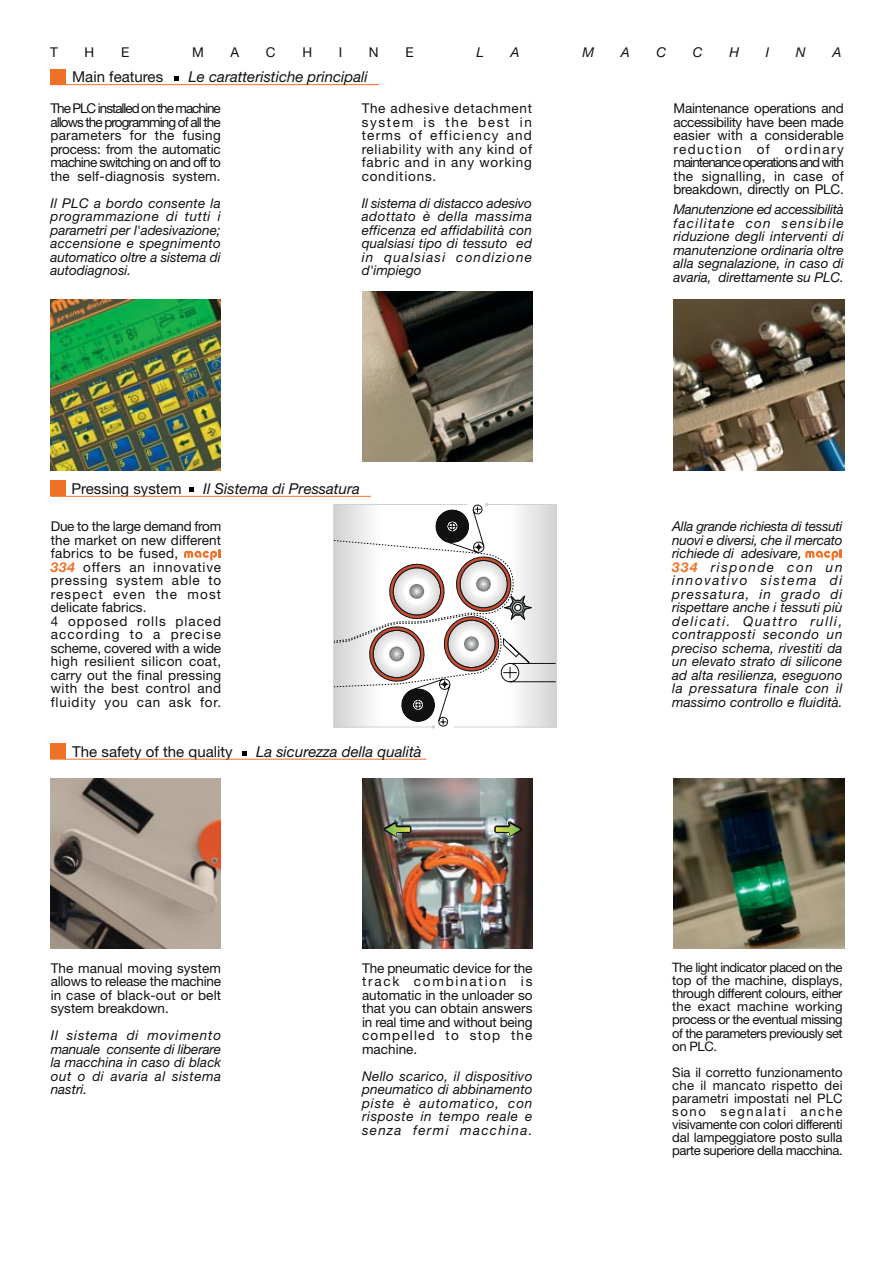
<style>
.page{position:relative;width:894px;height:1264px;background:#fff}
.page>*{position:absolute;margin:0;border:0;box-sizing:border-box;transform-origin:0 0}
.t1{font:italic 15px "Helvetica Neue";color:#101110}
.t2{font:15px "Helvetica Neue";color:#101110}
.t3{font:13.5px/13.5px "Helvetica Neue";letter-spacing:.02em;color:#101110;text-align:justify}
.t4{font:italic 13.5px/13.5px "Helvetica Neue";letter-spacing:.01em;color:#101110;text-align:justify}
.t5{font:13.05px/13px "Helvetica Neue";letter-spacing:-.03em;color:#101110;text-align:justify}
.s1{font-weight:700;font-style:italic;color:#ee7128}
.s2{font-weight:700;color:#ee7128}
</style>
<div class="page">
<img style="left:673px;top:300px;width:170px;height:170px">
<img style="left:673px;top:778px;width:170px;height:170px">
<img style="left:50px;top:778px;width:170px;height:170px">
<img style="left:50px;top:300px;width:170px;height:170px">
<img style="left:362px;top:291px;width:170px;height:170px">
<svg style="left:333px;top:503px;width:223px;height:225px"></svg>
<svg style="left:184px;top:549px;width:36px;height:11px"></svg>
<img style="left:362px;top:778px;width:170px;height:170px">
<svg style="left:383px;top:820px;width:28px;height:17px"></svg>
<svg style="left:494px;top:820px;width:28px;height:17px"></svg>
<svg style="left:805px;top:549px;width:36px;height:11px"></svg>
<div style="left:50px;top:743px;width:16px;height:16px;background:#ee7128"></div>
<hr style="left:50px;top:759px;width:376px;height:1px;background:#ee7128">
<svg style="left:242px;top:751px;width:5px;height:4px"></svg>
<div style="left:50px;top:480px;width:16px;height:16px;background:#ee7128"></div>
<hr style="left:50px;top:496px;width:320px;height:1px;background:#ee7128">
<svg style="left:189px;top:487px;width:5px;height:5px"></svg>
<div style="left:50px;top:69px;width:16px;height:16px;background:#ee7128"></div>
<hr style="left:50px;top:84px;width:329px;height:1px;background:#ee7128">
<svg style="left:174px;top:76px;width:5px;height:5px"></svg>
<p class="t3" style="left:50px;top:47px;width:9px">T</p>
<p class="t3" style="left:85px;top:47px;width:11px">H</p>
<p class="t3" style="left:121px;top:47px;width:10px">E</p>
<p class="t3" style="left:192px;top:47px;width:13px">M</p>
<p class="t3" style="left:230px;top:47px;width:10px">A</p>
<p class="t3" style="left:266px;top:47px;width:11px">C</p>
<p class="t3" style="left:302px;top:47px;width:11px">H</p>
<p class="t3" style="left:338px;top:47px;width:5px">I</p>
<p class="t3" style="left:369px;top:47px;width:11px">N</p>
<p class="t3" style="left:405px;top:47px;width:10px">E</p>
<p class="t4" style="left:476px;top:47px;width:9px">L</p>
<p class="t4" style="left:510px;top:47px;width:11px">A</p>
<p class="t4" style="left:582px;top:47px;width:13px">M</p>
<p class="t4" style="left:620px;top:47px;width:11px">A</p>
<p class="t4" style="left:656px;top:47px;width:11px">C</p>
<p class="t4" style="left:692px;top:47px;width:11px">C</p>
<p class="t4" style="left:729px;top:47px;width:11px">H</p>
<p class="t4" style="left:765px;top:47px;width:5px">I</p>
<p class="t4" style="left:795px;top:47px;width:11px">N</p>
<p class="t4" style="left:832px;top:47px;width:11px">A</p>
<p class="t2" style="left:72px;top:72px;width:92px">Main features</p>
<p class="t1" style="left:188px;top:72px;width:181px">Le caratteristiche principali</p>
<p class="t3" style="left:50px;top:103px;width:172px">The PLC installed on the machine allows the programming of all the parameters for the fusing process: from the automatic machine switching on and off to the self-diagnosis system.</p>
<p class="t4" style="left:50px;top:197px;width:172px">Il PLC a bordo consente la programmazione di tutti i parametri per l'adesivazione; accensione e spegnimento automatico oltre a sistema di autodiagnosi.</p>
<p class="t3" style="left:361px;top:103px;width:172px">The adhesive detachment system is the best in terms of efficiency and reliability with any kind of fabric and in any working conditions.</p>
<p class="t4" style="left:361px;top:197px;width:172px">Il sistema di distacco adesivo adottato è della massima efficenza ed affidabilità con qualsiasi tipo di tessuto ed in qualsiasi condizione d'impiego</p>
<p class="t2" style="left:71px;top:483px;width:112px">Pressing system</p>
<p class="t1" style="left:203px;top:483px;width:158px">Il Sistema di Pressatura</p>
<p class="t3" style="left:51px;top:521px;width:172px;text-align:left">Due to the large demand from the market on new different fabrics to be fused,<br><span class="s1">334</span> offers an innovative pressing system able to respect even the most delicate fabrics.<br>4 opposed rolls placed according to a precise scheme, covered with a wide high resilient silicon coat, carry out the final pressing with the best control and fluidity you can ask for.</p>
<p class="t2" style="left:72px;top:746px;width:162px">The safety of the quality</p>
<p class="t1" style="left:256px;top:746px;width:167px">La sicurezza della qualità</p>
<p class="t3" style="left:51px;top:962px;width:172px">The manual moving system allows to release the machine in case of black-out or belt system breakdown.</p>
<p class="t4" style="left:51px;top:1030px;width:172px">Il sistema di movimento manuale consente di liberare la macchina in caso di black out o di avaria al sistema nastri.</p>
<p class="t3" style="left:362px;top:962px;width:172px">The pneumatic device for the track combination is automatic in the unloader so that you can obtain answers in real time and without being compelled to stop the machine.</p>
<p class="t4" style="left:362px;top:1070px;width:172px">Nello scarico, il dispositivo pneumatico di abbinamento piste è automatico, con risposte in tempo reale e senza fermi macchina.</p>
<p class="t3" style="left:673px;top:103px;width:172px">Maintenance operations and accessibility have been made easier with a considerable reduction of ordinary maintenance operations and with the signalling, in case of breakdown, directly on PLC.</p>
<p class="t4" style="left:673px;top:204px;width:172px">Manutenzione ed accessibilità facilitate con sensibile riduzione degli interventi di manutenzione ordinaria oltre alla segnalazione, in caso di avaria, direttamente su PLC.</p>
<p class="t4" style="left:672px;top:521px;width:172px;text-align:left">Alla grande richiesta di tessuti nuovi e diversi, che il mercato richiede di adesivare,<br><span class="s2">334</span> risponde con un innovativo sistema di pressatura, in grado di rispettare anche i tessuti più delicati. Quattro rulli, contrapposti secondo un preciso schema, rivestiti da un elevato strato di silicone ad alta resilienza, eseguono la pressatura finale con il massimo controllo e fluidità.</p>
<p class="t5" style="left:672px;top:962px;width:172px">The light indicator placed on the top of the machine, displays, through different colours, either the exact machine working process or the eventual missing of the parameters previously set on PLC.</p>
<p class="t5" style="left:672px;top:1066px;width:172px">Sia il corretto funzionamento che il mancato rispetto dei parametri impostati nel PLC sono segnalati anche visivamente con colori differenti dal lampeggiatore posto sulla parte superiore della macchina.</p>
</div>
